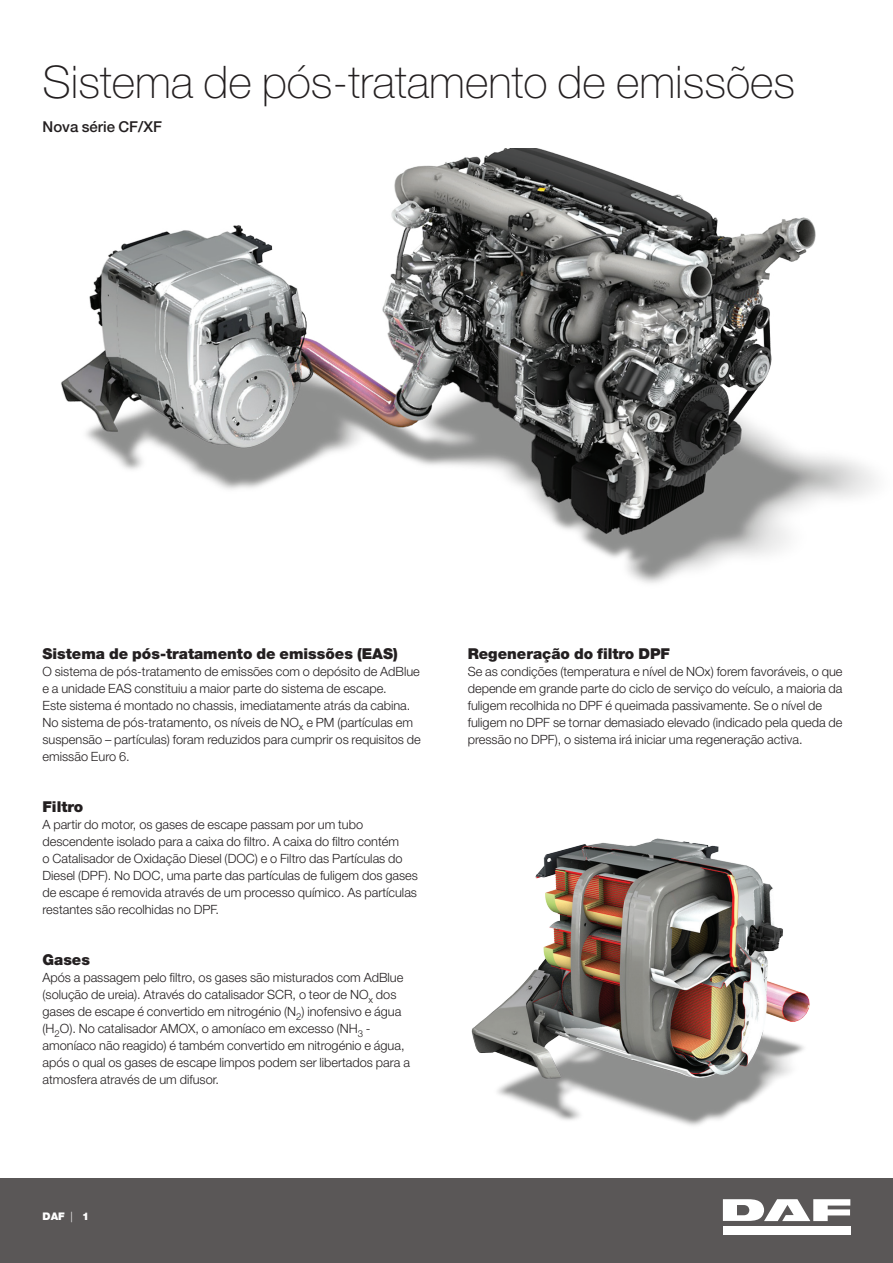
<style>
.page{position:relative;width:893px;height:1263px;background:#fff}
.page>*{position:absolute;margin:0;border:0;box-sizing:border-box;transform-origin:0 0}
.t1{font:100 45px "Helvetica Neue LT Pro";color:#231f20}
.t2{font:900 15px "Helvetica Neue LT Pro";color:#231f20}
.t3{font:500 15px "Helvetica Neue LT Pro";color:#231f20}
.t4{font:300 12.75px/17px "Helvetica Neue LT Pro";color:#231f20}
.t5{font:900 10.5px "Helvetica Neue LT Pro";color:#fff}
.s1{font-weight:300}
</style>
<div class="page">
<img style="left:471px;top:838px;width:339px;height:288px">
<img style="left:61px;top:149px;width:814px;height:434px">
<div style="left:0;top:1178px;width:893px;height:85px;background:#5a5757"></div>
<div style="left:723px;top:1226px;width:127px;height:8px;background:#fff"></div>
<svg style="left:723px;top:1199px;width:127px;height:22px"></svg>
<h1 class="t1" style="left:43px;top:56px;width:754px">Sistema de pós-tratamento de emissões</h1>
<p class="t3" style="left:43px;top:118px;width:121px">Nova série CF/XF</p>
<p class="t2" style="left:43px;top:645px;width:357px">Sistema de pós-tratamento de emissões (EAS)</p>
<p class="t4" style="left:43px;top:663px;width:380px">O sistema de pós-tratamento de emissões com o depósito de AdBlue e a unidade EAS constituiu a maior parte do sistema de escape.<br>Este sistema é montado no chassis, imediatamente atrás da cabina.<br>No sistema de pós-tratamento, os níveis de NO<sub>x</sub> e PM (partículas em suspensão – partículas) foram reduzidos para cumprir os requisitos de emissão Euro 6.</p>
<p class="t2" style="left:43px;top:798px;width:42px">Filtro</p>
<p class="t4" style="left:43px;top:816px;width:377px">A partir do motor, os gases de escape passam por um tubo descendente isolado para a caixa do filtro. A caixa do filtro contém<br>o Catalisador de Oxidação Diesel (DOC) e o Filtro das Partículas do Diesel (DPF). No DOC, uma parte das partículas de fuligem dos gases de escape é removida através de um processo químico. As partículas restantes são recolhidas no DPF.</p>
<p class="t2" style="left:43px;top:951px;width:49px">Gases</p>
<p class="t4" style="left:43px;top:969px;width:369px">Após a passagem pelo filtro, os gases são misturados com AdBlue (solução de ureia). Através do catalisador SCR, o teor de NO<sub>x</sub> dos gases de escape é convertido em nitrogénio (N<sub>2</sub>) inofensivo e água (H<sub>2</sub>O). No catalisador AMOX, o amoníaco em excesso (NH<sub>3</sub> - amoníaco não reagido) é também convertido em nitrogénio e água, após o qual os gases de escape limpos podem ser libertados para a atmosfera através de um difusor.</p>
<p class="t2" style="left:468px;top:645px;width:204px">Regeneração do filtro DPF</p>
<p class="t4" style="left:468px;top:663px;width:376px">Se as condições (temperatura e nível de NOx) forem favoráveis, o que depende em grande parte do ciclo de serviço do veículo, a maioria da fuligem recolhida no DPF é queimada passivamente. Se o nível de fuligem no DPF se tornar demasiado elevado (indicado pela queda de pressão no DPF), o sistema irá iniciar uma regeneração activa.</p>
<p class="t5" style="left:43px;top:1210px;width:48px">DAF <span class="s1">|</span> 1</p>
</div>
